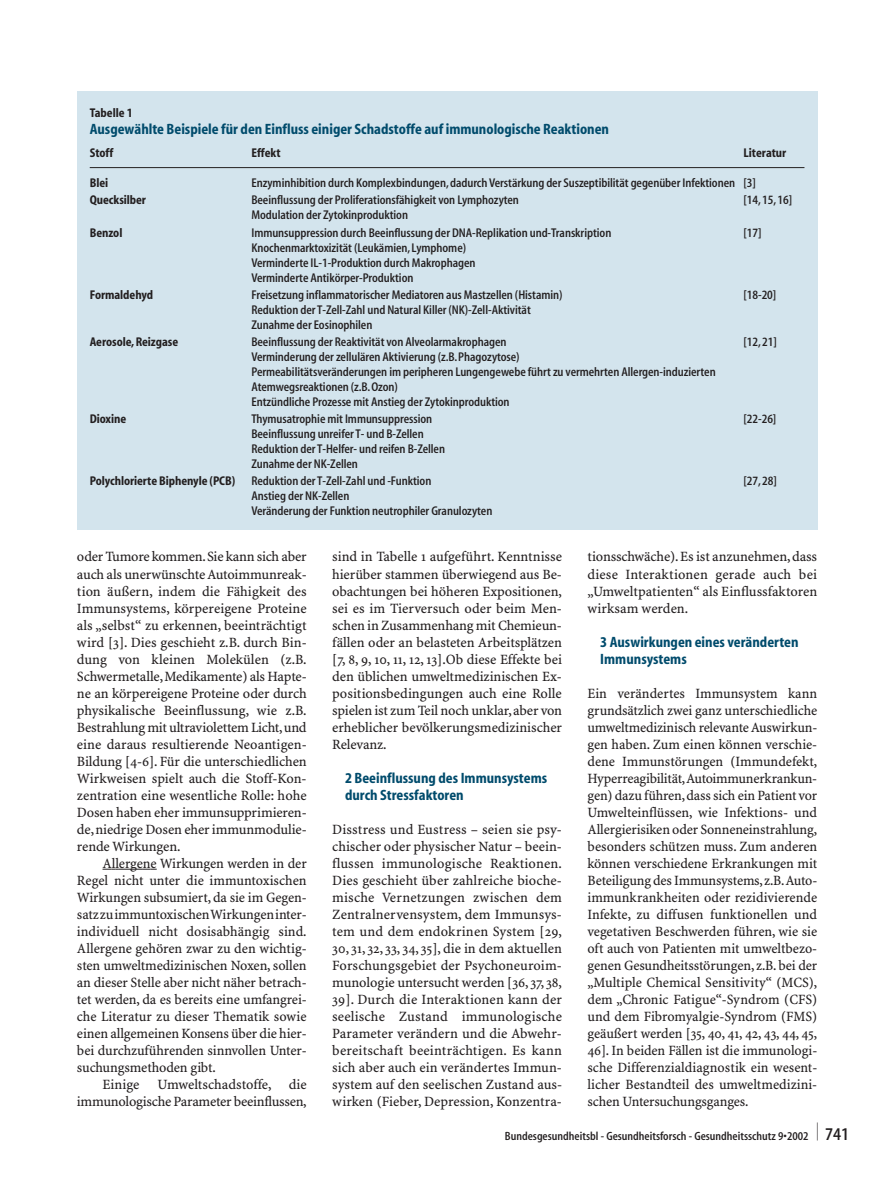
<style>
.page{position:relative;width:893px;height:1178px;background:#fff}
.page>*{position:absolute;margin:0;border:0;box-sizing:border-box;transform-origin:0 0}
.t1{font:700 condensed 15px/17px "S Myriad";color:#004b6c}
.t2{font:14.25px/17px "S Minion Plus";letter-spacing:-.01em;color:#231f20;text-align:justify}
.t3{font:600 condensed 12.75px/15px "S Myriad";letter-spacing:-.005em;color:#231f20}
.t4{font:700 condensed 12.75px "S Myriad";letter-spacing:-.005em;color:#231f20}
.t5{font:600 condensed 12px "S Myriad";color:#231f20}
.s1{font-size:18px}
</style>
<div class="page">
<svg style="left:102px;top:868px;width:55px;height:1px"></svg>
<div style="left:77px;top:91px;width:740px;height:438px;background:#d3e4ed"></div>
<hr style="left:90px;top:167px;width:714px;height:1px;background:#231f20">
<p class="t4" style="left:90px;top:108px;width:45px">Tabelle 1</p>
<p class="t1" style="left:90px;top:122px;width:521px">Ausgewählte Beispiele für den Einfluss einiger Schadstoffe auf immunologische Reaktionen</p>
<p class="t4" style="left:90px;top:147px;width:25px">Stoff</p>
<p class="t4" style="left:251px;top:147px;width:31px">Effekt</p>
<p class="t4" style="left:743px;top:147px;width:44px">Literatur</p>
<p class="t4" style="left:90px;top:178px;width:20px">Blei</p>
<p class="t3" style="left:251px;top:177px;width:506px">Enzyminhibition durch Komplexbindungen,dadurch Verstärkung der Suszeptibilität gegenüber Infektionen [3]</p>
<p class="t4" style="left:90px;top:195px;width:58px">Quecksilber</p>
<p class="t3" style="left:251px;top:194px;width:269px">Beeinflussung der Proliferationsfähigkeit von Lymphozyten</p>
<p class="t3" style="left:743px;top:194px;width:50px">[14,15,16]</p>
<p class="t3" style="left:251px;top:209px;width:158px">Modulation der Zytokinproduktion</p>
<p class="t4" style="left:90px;top:227px;width:34px">Benzol</p>
<p class="t3" style="left:251px;top:226px;width:361px">Immunsuppression durch Beeinflussung der DNA-Replikation und-Transkription</p>
<p class="t3" style="left:743px;top:226px;width:20px">[17]</p>
<p class="t3" style="left:251px;top:241px;width:225px">Knochenmarktoxizität (Leukämien,Lymphome)<br>Verminderte IL-1-Produktion durch Makrophagen<br>Verminderte Antikörper-Produktion</p>
<p class="t4" style="left:90px;top:290px;width:65px">Formaldehyd</p>
<p class="t3" style="left:251px;top:288px;width:313px">Freisetzung inflammatorischer Mediatoren aus Mastzellen (Histamin)</p>
<p class="t3" style="left:743px;top:288px;width:34px">[18-20]</p>
<p class="t3" style="left:251px;top:303px;width:281px">Reduktion der T-Zell-Zahl und Natural Killer (NK)-Zell-Aktivität<br>Zunahme der Eosinophilen</p>
<p class="t4" style="left:90px;top:337px;width:90px">Aerosole, Reizgase</p>
<p class="t3" style="left:251px;top:335px;width:256px">Beeinflussung der Reaktivität von Alveolarmakrophagen</p>
<p class="t3" style="left:743px;top:335px;width:35px">[12,21]</p>
<p class="t3" style="left:251px;top:350px;width:466px">Verminderung der zellulären Aktivierung (z.B.Phagozytose)<br>Permeabilitätsveränderungen im peripheren Lungengewebe führt zu vermehrten Allergen-induzierten Atemwegsreaktionen (z.B.Ozon)<br>Entzündliche Prozesse mit Anstieg der Zytokinproduktion</p>
<p class="t4" style="left:90px;top:414px;width:38px">Dioxine</p>
<p class="t3" style="left:251px;top:412px;width:182px">Thymusatrophie mit Immunsuppression</p>
<p class="t3" style="left:743px;top:412px;width:34px">[22-26]</p>
<p class="t3" style="left:251px;top:427px;width:195px">Beeinflussung unreifer T- und B-Zellen<br>Reduktion der T-Helfer- und reifen B-Zellen<br>Zunahme der NK-Zellen</p>
<p class="t4" style="left:90px;top:476px;width:147px">Polychlorierte Biphenyle (PCB)</p>
<p class="t3" style="left:251px;top:474px;width:181px">Reduktion der T-Zell-Zahl und -Funktion</p>
<p class="t3" style="left:743px;top:474px;width:35px">[27,28]</p>
<p class="t3" style="left:251px;top:489px;width:242px">Anstieg der NK-Zellen<br>Veränderung der Funktion neutrophiler Granulozyten</p>
<p class="t2" style="left:77px;top:549px;width:231px">oder Tumore kommen.Sie kann sich aber auch als unerwünschte Autoimmunreak&shy;tion äußern, indem die Fähigkeit des Immunsystems, körpereigene Proteine als „selbst“ zu erkennen, beeinträchtigt wird [3]. Dies geschieht z.B. durch Bin&shy;dung von kleinen Molekülen (z.B.<br>Schwermetalle,Medikamente) als Hapte&shy;ne an körpereigene Proteine oder durch physikalische Beeinflussung, wie z.B.<br>Bestrahlung mit ultraviolettem Licht,und eine daraus resultierende Neoantigen-Bildung [4-6]. Für die unterschiedlichen Wirkweisen spielt auch die Stoff-Kon&shy;zentration eine wesentliche Rolle: hohe Dosen haben eher immunsupprimieren&shy;de,niedrige Dosen eher immunmodulie&shy;rende Wirkungen.</p>
<p class="t2" style="left:102px;top:855px;width:206px">Allergene Wirkungen werden in der</p>
<p class="t2" style="left:77px;top:872px;width:231px">Regel nicht unter die immuntoxischen</p>
<p class="t2" style="left:77px;top:889px;width:231px">Wirkungen subsumiert, da sie im Gegen-</p>
<p class="t2" style="left:77px;top:906px;width:231px">satzzuimmuntoxischenWirkungeninter-</p>
<p class="t2" style="left:77px;top:923px;width:231px">individuell nicht dosisabhängig sind.</p>
<p class="t2" style="left:77px;top:940px;width:231px">Allergene gehören zwar zu den wichtig-</p>
<p class="t2" style="left:77px;top:957px;width:231px">sten umweltmedizinischen Noxen, sollen</p>
<p class="t2" style="left:77px;top:974px;width:231px">an dieser Stelle aber nicht näher betrach-</p>
<p class="t2" style="left:77px;top:991px;width:231px">tet werden, da es bereits eine umfangrei-</p>
<p class="t2" style="left:77px;top:1008px;width:231px">che Literatur zu dieser Thematik sowie</p>
<p class="t2" style="left:77px;top:1025px;width:231px">einen allgemeinen Konsens über die hier-</p>
<p class="t2" style="left:77px;top:1042px;width:231px">bei durchzuführenden sinnvollen Unter-</p>
<p class="t2" style="left:77px;top:1059px;width:140px">suchungsmethoden gibt.</p>
<p class="t2" style="left:102px;top:1076px;width:38px">Einige</p>
<p class="t2" style="left:77px;top:1076px;width:231px;text-align:right">Umweltschadstoffe, die immunologische Parameter beeinflussen,</p>
<p class="t2" style="left:332px;top:549px;width:231px">sind in Tabelle 1 aufgeführt. Kenntnisse hierüber stammen überwiegend aus Be&shy;obachtungen bei höheren Expositionen, sei es im Tierversuch oder beim Men&shy;schen in Zusammenhang mit Chemieun&shy;fällen oder an belasteten Arbeitsplätzen [7, 8, 9, 10, 11, 12, 13].Ob diese Effekte bei den üblichen umweltmedizinischen Ex&shy;positionsbedingungen auch eine Rolle spielen ist zum Teil noch unklar,aber von erheblicher bevölkerungsmedizinischer Relevanz.</p>
<p class="t1" style="left:345px;top:770px;width:204px">2 Beeinflussung des Immunsystems durch Stressfaktoren</p>
<p class="t2" style="left:332px;top:821px;width:231px">Disstress und Eustress – seien sie psy&shy;chischer oder physischer Natur – beein&shy;flussen immunologische Reaktionen.<br>Dies geschieht über zahlreiche bioche&shy;mische Vernetzungen zwischen dem Zentralnervensystem, dem Immunsys&shy;tem und dem endokrinen System [29, 30, 31, 32, 33, 34, 35], die in dem aktuellen Forschungsgebiet der Psychoneuroim&shy;munologie untersucht werden [36, 37, 38, 39]. Durch die Interaktionen kann der seelische Zustand immunologische Parameter verändern und die Abwehr&shy;bereitschaft beeinträchtigen. Es kann sich aber auch ein verändertes Immun&shy;system auf den seelischen Zustand aus&shy;wirken (Fieber, Depression, Konzentra-</p>
<p class="t2" style="left:587px;top:549px;width:231px">tionsschwäche).Es ist anzunehmen,dass diese Interaktionen gerade auch bei „Umweltpatienten“ als Einflussfaktoren wirksam werden.</p>
<p class="t1" style="left:600px;top:634px;width:200px">3 Auswirkungen eines veränderten<br>Immunsystems</p>
<p class="t2" style="left:587px;top:685px;width:231px">Ein verändertes Immunsystem kann grundsätzlich zwei ganz unterschiedliche umweltmedizinisch relevante Auswirkun&shy;gen haben. Zum einen können verschie&shy;dene Immunstörungen (Immundefekt, Hyperreagibilität,Autoimmunerkrankun&shy;gen) dazu führen,dass sich ein Patient vor Umwelteinflüssen, wie Infektions- und Allergierisiken oder Sonneneinstrahlung, besonders schützen muss. Zum anderen können verschiedene Erkrankungen mit Beteiligung des Immunsystems,z.B.Auto&shy;immunkrankheiten oder rezidivierende Infekte, zu diffusen funktionellen und vegetativen Beschwerden führen, wie sie oft auch von Patienten mit umweltbezo&shy;genen Gesundheitsstörungen, z.B. bei der „Multiple Chemical Sensitivity“ (MCS), dem „Chronic Fatigue“-Syndrom (CFS) und dem Fibromyalgie-Syndrom (FMS) geäußert werden [35, 40, 41, 42, 43, 44, 45, 46]. In beiden Fällen ist die immunologi&shy;sche Differenzialdiagnostik ein wesent&shy;licher Bestandteil des umweltmedizini&shy;schen Untersuchungsganges.</p>
<p class="t5" style="left:505px;top:1131px;width:346px">Bundesgesundheitsbl - Gesundheitsforsch - Gesundheitsschutz 9•2002 <sup>|</sup> <span class="s1">741</span></p>
</div>
